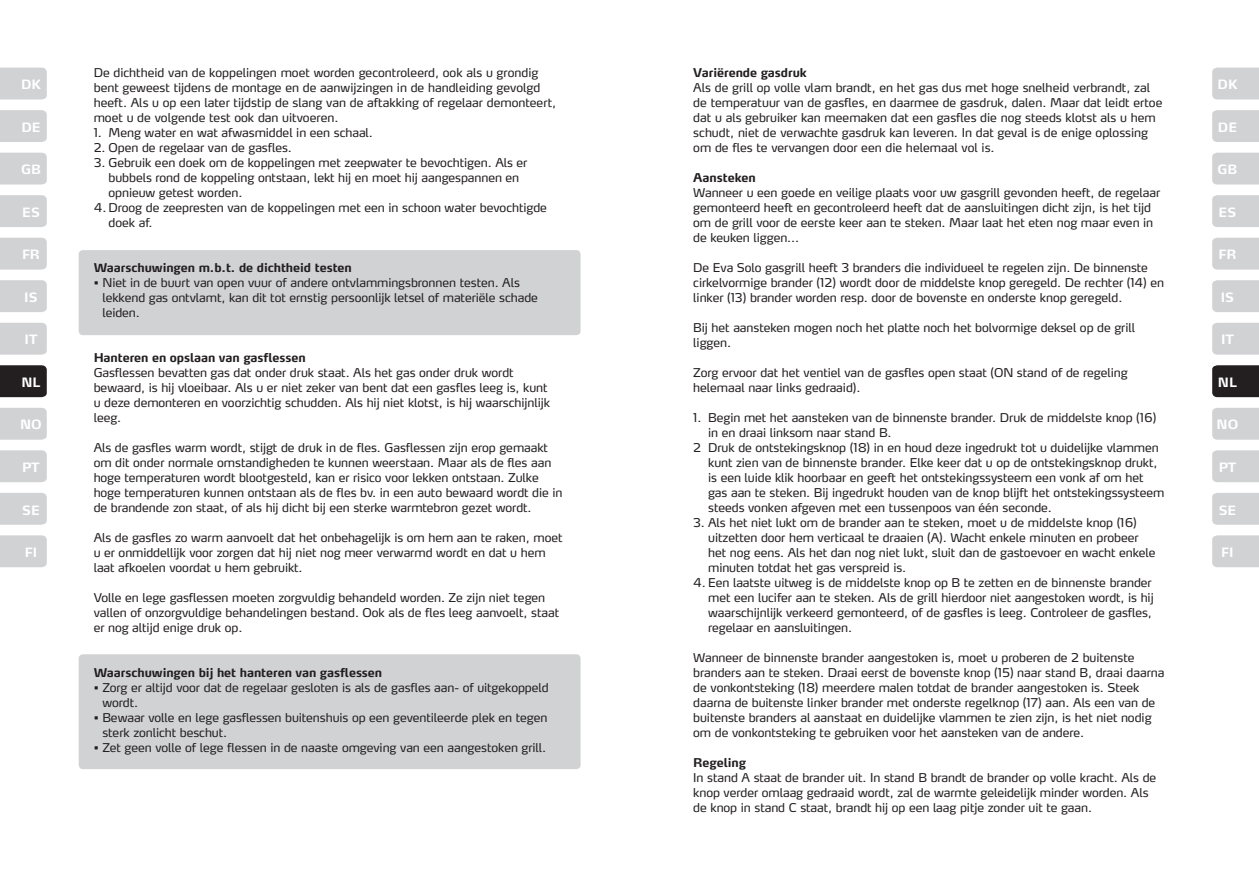
<style>
.page{position:relative;width:1259px;height:893px;background:#fff}
.page>*{position:absolute;margin:0;border:0;box-sizing:border-box;transform-origin:0 0}
.t1{font:700 12.75px "Max LF";color:#fff}
.t2{font:12px/15px "Max LF";letter-spacing:-.005em;color:#231f20}
.t3{font:700 12px "Max LF";letter-spacing:-.005em;color:#231f20}
</style>
<div class="page">
<div style="left:1212px;top:408px;width:47px;height:32px;background:#d1d2d4"></div>
<div style="left:1212px;top:365px;width:47px;height:32px;background:#231f20"></div>
<div style="left:1212px;top:323px;width:47px;height:32px;background:#d1d2d4"></div>
<div style="left:1212px;top:280px;width:47px;height:32px;background:#d1d2d4"></div>
<div style="left:1212px;top:238px;width:47px;height:32px;background:#d1d2d4"></div>
<div style="left:1212px;top:195px;width:47px;height:32px;background:#d1d2d4"></div>
<div style="left:1212px;top:153px;width:47px;height:32px;background:#d1d2d4"></div>
<div style="left:1212px;top:110px;width:47px;height:32px;background:#d1d2d4"></div>
<svg style="left:1212px;top:68px;width:47px;height:31px"></svg>
<div style="left:1212px;top:535px;width:47px;height:32px;background:#d1d2d4"></div>
<div style="left:1212px;top:493px;width:47px;height:32px;background:#d1d2d4"></div>
<div style="left:1212px;top:450px;width:47px;height:32px;background:#d1d2d4"></div>
<div style="left:0;top:408px;width:47px;height:32px;background:#d1d2d4"></div>
<div style="left:0;top:365px;width:47px;height:32px;background:#231f20"></div>
<div style="left:0;top:323px;width:47px;height:32px;background:#d1d2d4"></div>
<div style="left:0;top:280px;width:47px;height:32px;background:#d1d2d4"></div>
<div style="left:0;top:238px;width:47px;height:32px;background:#d1d2d4"></div>
<div style="left:0;top:195px;width:47px;height:32px;background:#d1d2d4"></div>
<div style="left:0;top:153px;width:47px;height:32px;background:#d1d2d4"></div>
<div style="left:0;top:110px;width:47px;height:32px;background:#d1d2d4"></div>
<svg style="left:0;top:68px;width:47px;height:31px"></svg>
<div style="left:0;top:535px;width:47px;height:32px;background:#d1d2d4"></div>
<div style="left:0;top:493px;width:47px;height:32px;background:#d1d2d4"></div>
<div style="left:0;top:450px;width:47px;height:32px;background:#d1d2d4"></div>
<div style="left:79px;top:250px;width:501px;height:85px;background:#d1d2d4;border-radius:4px"></div>
<div style="left:79px;top:654px;width:501px;height:115px;background:#d1d2d4;border-radius:4px"></div>
<p class="t1" style="left:21px;top:76px;width:21px">DK</p>
<p class="t1" style="left:21px;top:119px;width:21px">DE</p>
<p class="t1" style="left:21px;top:162px;width:21px">GB</p>
<p class="t1" style="left:22px;top:204px;width:19px">ES</p>
<p class="t1" style="left:22px;top:247px;width:19px">FR</p>
<p class="t1" style="left:24px;top:289px;width:15px">IS</p>
<p class="t1" style="left:25px;top:332px;width:14px">IT</p>
<p class="t1" style="left:21px;top:374px;width:21px">NL</p>
<p class="t1" style="left:20px;top:417px;width:23px">NO</p>
<p class="t1" style="left:22px;top:459px;width:19px">PT</p>
<p class="t1" style="left:22px;top:502px;width:19px">SE</p>
<p class="t1" style="left:25px;top:544px;width:14px">FI</p>
<p class="t2" style="left:94px;top:65px;width:464px">De dichtheid van de koppelingen moet worden gecontroleerd, ook als u grondig bent geweest tijdens de montage en de aanwijzingen in de handleiding gevolgd heeft. Als u op een later tijdstip de slang van de aftakking of regelaar demonteert, moet u de volgende test ook dan uitvoeren.</p>
<p class="t2" style="left:94px;top:125px;width:281px">1. Meng water en wat afwasmiddel in een schaal.</p>
<p class="t2" style="left:94px;top:140px;width:200px">2. Open de regelaar van de gasfles.</p>
<p class="t2" style="left:109px;top:155px;width:420px;text-indent:-15px">3. Gebruik een doek om de koppelingen met zeepwater te bevochtigen. Als er bubbels rond de koppeling ontstaan, lekt hij en moet hij aangespannen en opnieuw getest worden.</p>
<p class="t2" style="left:109px;top:200px;width:440px;text-indent:-15px">4. Droog de zeepresten van de koppelingen met een in schoon water bevochtigde doek af.</p>
<p class="t3" style="left:94px;top:260px;width:260px">Waarschuwingen m.b.t. de dichtheid testen</p>
<p class="t2" style="left:102px;top:275px;width:437px;text-indent:-9px">• Niet in de buurt van open vuur of andere ontvlammingsbronnen testen. Als lekkend gas ontvlamt, kan dit tot ernstig persoonlijk letsel of materiële schade leiden.</p>
<p class="t3" style="left:94px;top:350px;width:213px">Hanteren en opslaan van gasflessen</p>
<p class="t2" style="left:94px;top:365px;width:458px">Gasflessen bevatten gas dat onder druk staat. Als het gas onder druk wordt bewaard, is hij vloeibaar. Als u er niet zeker van bent dat een gasfles leeg is, kunt u deze demonteren en voorzichtig schudden. Als hij niet klotst, is hij waarschijnlijk leeg.</p>
<p class="t2" style="left:94px;top:440px;width:470px">Als de gasfles warm wordt, stijgt de druk in de fles. Gasflessen zijn erop gemaakt om dit onder normale omstandigheden te kunnen weerstaan. Maar als de fles aan hoge temperaturen wordt blootgesteld, kan er risico voor lekken ontstaan. Zulke hoge temperaturen kunnen ontstaan als de fles bv. in een auto bewaard wordt die in de brandende zon staat, of als hij dicht bij een sterke warmtebron gezet wordt.</p>
<p class="t2" style="left:94px;top:530px;width:470px">Als de gasfles zo warm aanvoelt dat het onbehagelijk is om hem aan te raken, moet u er onmiddellijk voor zorgen dat hij niet nog meer verwarmd wordt en dat u hem laat afkoelen voordat u hem gebruikt.</p>
<p class="t2" style="left:94px;top:590px;width:467px">Volle en lege gasflessen moeten zorgvuldig behandeld worden. Ze zijn niet tegen vallen of onzorgvuldige behandelingen bestand. Ook als de fles leeg aanvoelt, staat er nog altijd enige druk op.</p>
<p class="t3" style="left:94px;top:665px;width:290px">Waarschuwingen bij het hanteren van gasflessen</p>
<p class="t2" style="left:102px;top:680px;width:448px;text-indent:-9px">• Zorg er altijd voor dat de regelaar gesloten is als de gasfles aan- of uitgekoppeld wordt.</p>
<p class="t2" style="left:102px;top:710px;width:447px;text-indent:-9px">• Bewaar volle en lege gasflessen buitenshuis op een geventileerde plek en tegen sterk zonlicht beschut.</p>
<p class="t2" style="left:94px;top:740px;width:454px">• Zet geen volle of lege flessen in de naaste omgeving van een aangestoken grill.</p>
<p class="t3" style="left:693px;top:65px;width:115px">Variërende gasdruk</p>
<p class="t2" style="left:693px;top:80px;width:471px">Als de grill op volle vlam brandt, en het gas dus met hoge snelheid verbrandt, zal de temperatuur van de gasfles, en daarmee de gasdruk, dalen. Maar dat leidt ertoe dat u als gebruiker kan meemaken dat een gasfles die nog steeds klotst als u hem schudt, niet de verwachte gasdruk kan leveren. In dat geval is de enige oplossing om de fles te vervangen door een die helemaal vol is.</p>
<p class="t3" style="left:693px;top:170px;width:64px">Aansteken</p>
<p class="t2" style="left:693px;top:185px;width:468px">Wanneer u een goede en veilige plaats voor uw gasgrill gevonden heeft, de regelaar gemonteerd heeft en gecontroleerd heeft dat de aansluitingen dicht zijn, is het tijd om de grill voor de eerste keer aan te steken. Maar laat het eten nog maar even in de keuken liggen...</p>
<p class="t2" style="left:693px;top:260px;width:472px">De Eva Solo gasgrill heeft 3 branders die individueel te regelen zijn. De binnenste cirkelvormige brander (12) wordt door de middelste knop geregeld. De rechter (14) en linker (13) brander worden resp. door de bovenste en onderste knop geregeld.</p>
<p class="t2" style="left:693px;top:320px;width:443px">Bij het aansteken mogen noch het platte noch het bolvormige deksel op de grill liggen.</p>
<p class="t2" style="left:693px;top:365px;width:436px">Zorg ervoor dat het ventiel van de gasfles open staat (ON stand of de regeling helemaal naar links gedraaid).</p>
<p class="t2" style="left:693px;top:410px;width:464px">1. Begin met het aansteken van de binnenste brander. Druk de middelste knop (16)</p>
<p class="t2" style="left:708px;top:425px;width:185px">in en draai linksom naar stand B.</p>
<p class="t2" style="left:693px;top:440px;width:467px">2 Druk de ontstekingsknop (18) in en houd deze ingedrukt tot u duidelijke vlammen</p>
<p class="t2" style="left:708px;top:455px;width:451px">kunt zien van de binnenste brander. Elke keer dat u op de ontstekingsknop drukt,</p>
<p class="t2" style="left:708px;top:470px;width:437px">is een luide klik hoorbaar en geeft het ontstekingssysteem een vonk af om het</p>
<p class="t2" style="left:708px;top:485px;width:457px">gas aan te steken. Bij ingedrukt houden van de knop blijft het ontstekingssysteem</p>
<p class="t2" style="left:708px;top:500px;width:345px">steeds vonken afgeven met een tussenpoos van één seconde.</p>
<p class="t2" style="left:708px;top:515px;width:449px;text-indent:-15px">3. Als het niet lukt om de brander aan te steken, moet u de middelste knop (16) uitzetten door hem verticaal te draaien (A). Wacht enkele minuten en probeer het nog eens. Als het dan nog niet lukt, sluit dan de gastoevoer en wacht enkele minuten totdat het gas verspreid is.</p>
<p class="t2" style="left:708px;top:575px;width:447px;text-indent:-15px">4. Een laatste uitweg is de middelste knop op B te zetten en de binnenste brander met een lucifer aan te steken. Als de grill hierdoor niet aangestoken wordt, is hij waarschijnlijk verkeerd gemonteerd, of de gasfles is leeg. Controleer de gasfles, regelaar en aansluitingen.</p>
<p class="t2" style="left:693px;top:650px;width:472px">Wanneer de binnenste brander aangestoken is, moet u proberen de 2 buitenste branders aan te steken. Draai eerst de bovenste knop (15) naar stand B, draai daarna de vonkontsteking (18) meerdere malen totdat de brander aangestoken is. Steek daarna de buitenste linker brander met onderste regelknop (17) aan. Als een van de buitenste branders al aanstaat en duidelijke vlammen te zien zijn, is het niet nodig om de vonkontsteking te gebruiken voor het aansteken van de andere.</p>
<p class="t3" style="left:693px;top:755px;width:54px">Regeling</p>
<p class="t2" style="left:693px;top:770px;width:464px">In stand A staat de brander uit. In stand B brandt de brander op volle kracht. Als de knop verder omlaag gedraaid wordt, zal de warmte geleidelijk minder worden. Als de knop in stand C staat, brandt hij op een laag pitje zonder uit te gaan.</p>
<p class="t1" style="left:1217px;top:76px;width:21px">DK</p>
<p class="t1" style="left:1218px;top:119px;width:21px">DE</p>
<p class="t1" style="left:1217px;top:162px;width:21px">GB</p>
<p class="t1" style="left:1218px;top:204px;width:19px">ES</p>
<p class="t1" style="left:1218px;top:247px;width:19px">FR</p>
<p class="t1" style="left:1220px;top:289px;width:15px">IS</p>
<p class="t1" style="left:1221px;top:332px;width:14px">IT</p>
<p class="t1" style="left:1218px;top:374px;width:21px">NL</p>
<p class="t1" style="left:1216px;top:417px;width:23px">NO</p>
<p class="t1" style="left:1218px;top:459px;width:19px">PT</p>
<p class="t1" style="left:1218px;top:502px;width:19px">SE</p>
<p class="t1" style="left:1221px;top:544px;width:14px">FI</p>
</div>
